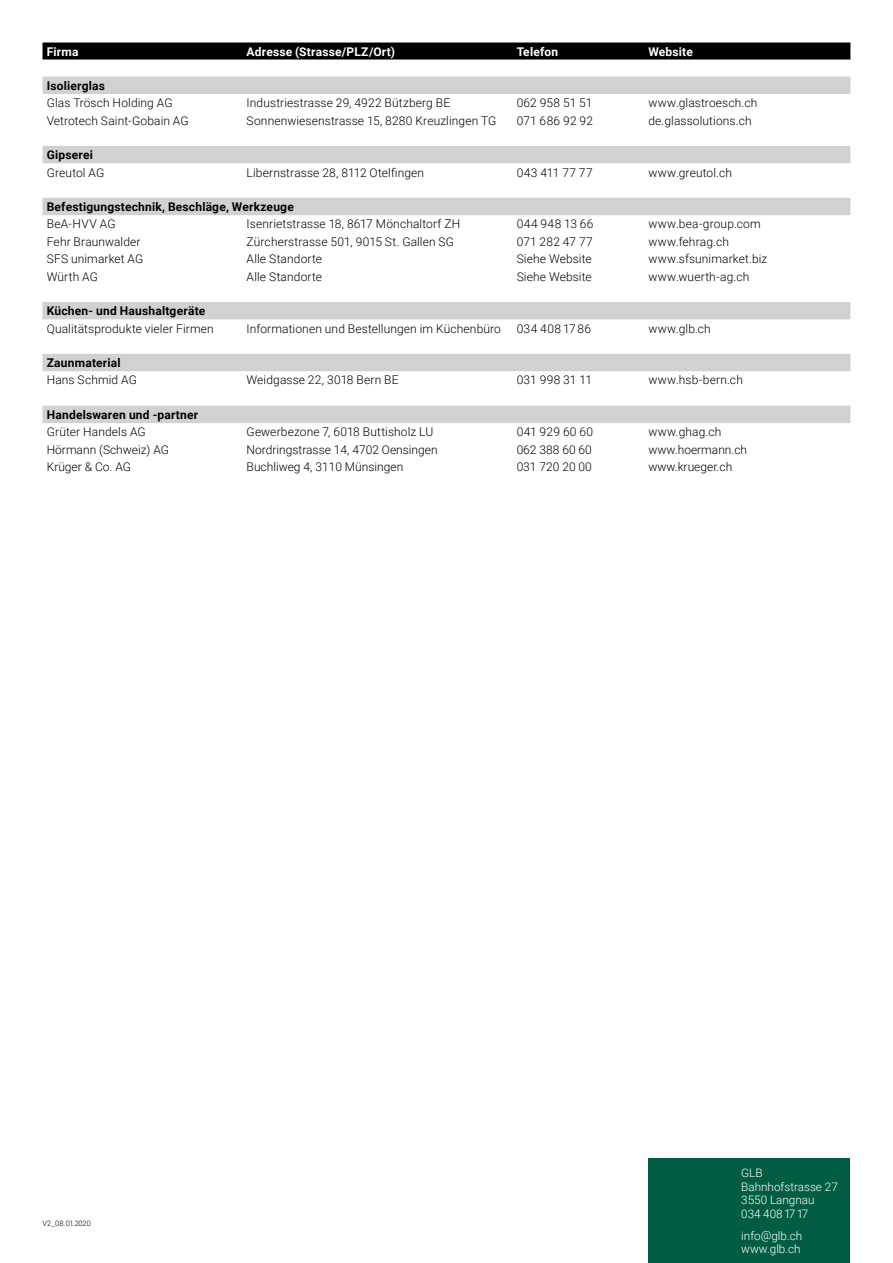
<style>
.page{position:relative;width:893px;height:1263px;background:#fff}
.page>*{position:absolute;margin:0;border:0;box-sizing:border-box;transform-origin:0 0}
.t1{font:300 12px "Roboto";letter-spacing:.01em;color:#000}
.t2{font:700 12px "Roboto";letter-spacing:.015em;color:#000}
.t3{font:700 12px "Roboto";letter-spacing:.015em;color:#fff}
.t4{font:300 12px "Roboto";letter-spacing:.035em;color:#000}
.t5{font:300 12px "Roboto";letter-spacing:.03em;color:#000}
.t6{font:300 11.7px/13.5px "Roboto";color:#fff}
.t7{font:300 7.5px "Roboto";letter-spacing:-.03em;color:#000}
</style>
<div class="page">
<div style="left:648px;top:1158px;width:202px;height:105px;background:#005d44"></div>
<div style="left:43px;top:43px;width:807px;height:17px;background:#000"></div>
<svg style="left:43px;top:77px;width:807px;height:346px"></svg>
<svg style="left:43px;top:285px;width:807px;height:17px"></svg>
<p class="t3" style="left:47px;top:43px;width:33px">Firma</p>
<p class="t3" style="left:247px;top:43px;width:150px">Adresse (Strasse/PLZ/Ort)</p>
<p class="t3" style="left:517px;top:43px;width:43px">Telefon</p>
<p class="t3" style="left:648px;top:43px;width:46px">Website</p>
<p class="t2" style="left:47px;top:77px;width:60px">Isolierglas</p>
<p class="t1" style="left:47px;top:95px;width:127px">Glas Trösch Holding AG</p>
<p class="t1" style="left:247px;top:95px;width:205px">Industriestrasse 29, 4922 Bützberg BE</p>
<p class="t1" style="left:517px;top:95px;width:77px">062 958 51 51</p>
<p class="t1" style="left:648px;top:95px;width:110px">www.glastroesch.ch</p>
<p class="t1" style="left:47px;top:112px;width:143px">Vetrotech Saint-Gobain AG</p>
<p class="t1" style="left:247px;top:112px;width:251px">Sonnenwiesenstrasse 15, 8280 Kreuzlingen TG</p>
<p class="t1" style="left:517px;top:112px;width:78px">071 686 92 92</p>
<p class="t1" style="left:648px;top:112px;width:105px">de.glassolutions.ch</p>
<p class="t2" style="left:47px;top:146px;width:48px">Gipserei</p>
<p class="t1" style="left:47px;top:164px;width:59px">Greutol AG</p>
<p class="t1" style="left:247px;top:164px;width:179px">Libernstrasse 28, 8112 Otelfingen</p>
<p class="t4" style="left:517px;top:164px;width:78px">043 411 77 77</p>
<p class="t1" style="left:648px;top:164px;width:85px">www.greutol.ch</p>
<p class="t2" style="left:47px;top:198px;width:249px">Befestigungstechnik, Beschläge, Werkzeuge</p>
<p class="t1" style="left:47px;top:216px;width:70px">BeA-HVV AG</p>
<p class="t1" style="left:247px;top:216px;width:215px">Isenrietstrasse 18, 8617 Mönchaltorf ZH</p>
<p class="t5" style="left:517px;top:216px;width:78px">044 948 13 66</p>
<p class="t1" style="left:648px;top:216px;width:114px">www.bea-group.com</p>
<p class="t1" style="left:47px;top:233px;width:95px">Fehr Braunwalder</p>
<p class="t1" style="left:247px;top:233px;width:209px">Zürcherstrasse 501, 9015 St. Gallen SG</p>
<p class="t1" style="left:517px;top:233px;width:78px">071 282 47 77</p>
<p class="t1" style="left:648px;top:233px;width:82px">www.fehrag.ch</p>
<p class="t1" style="left:47px;top:251px;width:98px">SFS unimarket AG</p>
<p class="t1" style="left:247px;top:251px;width:77px">Alle Standorte</p>
<p class="t1" style="left:517px;top:251px;width:77px">Siehe Website</p>
<p class="t1" style="left:648px;top:251px;width:120px">www.sfsunimarket.biz</p>
<p class="t1" style="left:47px;top:268px;width:53px">Würth AG</p>
<p class="t1" style="left:247px;top:268px;width:77px">Alle Standorte</p>
<p class="t1" style="left:517px;top:268px;width:77px">Siehe Website</p>
<p class="t1" style="left:648px;top:268px;width:102px">www.wuerth-ag.ch</p>
<p class="t2" style="left:47px;top:302px;width:160px">Küchen- und Haushaltgeräte</p>
<p class="t1" style="left:47px;top:320px;width:169px">Qualitätsprodukte vieler Firmen</p>
<p class="t1" style="left:247px;top:320px;width:256px">Informationen und Bestellungen im Küchenbüro</p>
<p class="t1" style="left:517px;top:320px;width:76px">034 408 17 86</p>
<p class="t1" style="left:648px;top:320px;width:64px">www.glb.ch</p>
<p class="t2" style="left:47px;top:354px;width:75px">Zaunmaterial</p>
<p class="t1" style="left:47px;top:372px;width:92px">Hans Schmid AG</p>
<p class="t1" style="left:247px;top:372px;width:153px">Weidgasse 22, 3018 Bern BE</p>
<p class="t1" style="left:517px;top:372px;width:77px">031 998 31 11</p>
<p class="t1" style="left:648px;top:372px;width:96px">www.hsb-bern.ch</p>
<p class="t2" style="left:47px;top:406px;width:153px">Handelswaren und -partner</p>
<p class="t1" style="left:47px;top:424px;width:100px">Grüter Handels AG</p>
<p class="t1" style="left:247px;top:424px;width:188px">Gewerbezone 7, 6018 Buttisholz LU</p>
<p class="t1" style="left:517px;top:424px;width:78px">041 929 60 60</p>
<p class="t1" style="left:648px;top:424px;width:74px">www.ghag.ch</p>
<p class="t1" style="left:47px;top:441px;width:124px">Hörmann (Schweiz) AG</p>
<p class="t1" style="left:247px;top:441px;width:192px">Nordringstrasse 14, 4702 Oensingen</p>
<p class="t1" style="left:517px;top:441px;width:77px">062 388 60 60</p>
<p class="t1" style="left:648px;top:441px;width:100px">www.hoermann.ch</p>
<p class="t1" style="left:47px;top:459px;width:86px">Krüger &amp; Co. AG</p>
<p class="t1" style="left:247px;top:459px;width:158px">Buchliweg 4, 3110 Münsingen</p>
<p class="t1" style="left:517px;top:459px;width:77px">031 720 20 00</p>
<p class="t1" style="left:648px;top:459px;width:85px">www.krueger.ch</p>
<p class="t7" style="left:43px;top:1218px;width:50px">V2_08.01.2020</p>
<p class="t6" style="left:741px;top:1166px;width:98px">GLB<br>Bahnhofstrasse 27<br>3550 Langnau<br>034 408 17 17</p>
<p class="t6" style="left:741px;top:1228px;width:63px">info@glb.ch www.glb.ch</p>
</div>
